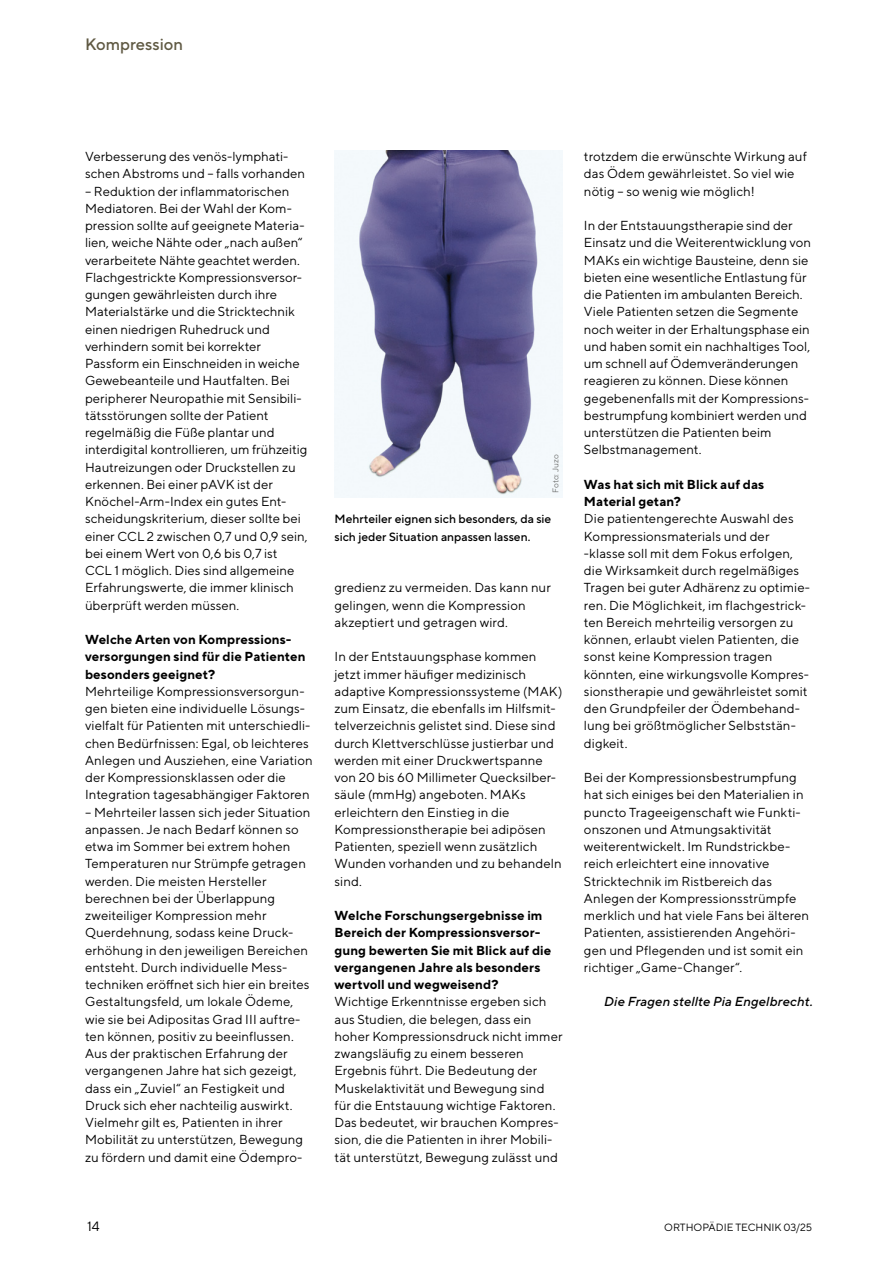
<style>
.page{position:relative;width:893px;height:1263px;background:#fff}
.page>*{position:absolute;margin:0;border:0;box-sizing:border-box;transform-origin:0 0}
.t1{font:500 16.5px "TT Norms Pro";letter-spacing:.005em;color:#5f5943}
.t2{font:13.5px "TT Norms Pro";color:#000}
.Interview_Fließtext{font:13.05px/17.2px "TT Norms Pro";letter-spacing:.005em;color:#000}
.Interview_Frage{font:700 13.05px/17.2px "TT Norms Pro";letter-spacing:.01em;color:#000}
.Interview_Autor{font:italic 500 13.05px "TT Norms Pro";letter-spacing:.01em;color:#000}
.BU{font:500 12px/17.2px "TT Norms Pro";color:#000}
.t3{font:10.5px "TT Norms Pro";color:#000}
.Fotocredit{font:8.25px "TT Norms Pro";color:#6f706f}
.s1{font-weight:700}
</style>
<div class="page">
<img style="left:334px;top:151px;width:229px;height:346px">
<p class="t1" style="left:85px;top:33px;width:100px">Kompression</p>
<p class="Interview_Fließtext" style="left:85px;top:147px;width:222px">Verbesserung des venös-lymphati&shy;schen Abstroms und – falls vorhanden</p>
<p class="Interview_Fließtext" style="left:85px;top:182px;width:224px">– Reduktion der inflammatorischen Mediatoren. Bei der Wahl der Kom&shy;pression sollte auf geeignete Materia&shy;lien, weiche Nähte oder „nach außen“ verarbeitete Nähte geachtet werden.<br>Flachgestrickte Kompressionsversor&shy;gungen gewährleisten durch ihre Materialstärke und die Stricktechnik einen niedrigen Ruhedruck und verhindern somit bei korrekter Passform ein Einschneiden in weiche Gewebeanteile und Hautfalten. Bei peripherer Neuropathie mit Sensibili&shy;tätsstörungen sollte der Patient regelmäßig die Füße plantar und interdigital kontrollieren, um frühzeitig Hautreizungen oder Druckstellen zu erkennen. Bei einer pAVK ist der Knöchel-Arm-Index ein gutes Ent&shy;scheidungskriterium, dieser sollte bei einer CCL 2 zwischen 0,7 und 0,9 sein, bei einem Wert von 0,6 bis 0,7 ist CCL 1 möglich. Dies sind allgemeine Erfahrungswerte, die immer klinisch überprüft werden müssen.</p>
<p class="Interview_Frage" style="left:85px;top:630px;width:222px">Welche Arten von Kompressions&shy;versorgungen sind für die Patienten besonders geeignet?</p>
<p class="Interview_Fließtext" style="left:85px;top:682px;width:229px">Mehrteilige Kompressionsversorgun&shy;gen bieten eine individuelle Lösungs&shy;vielfalt für Patienten mit unterschiedli&shy;chen Bedürfnissen: Egal, ob leichteres Anlegen und Ausziehen, eine Variation der Kompressionsklassen oder die Integration tagesabhängiger Faktoren</p>
<p class="Interview_Fließtext" style="left:85px;top:803px;width:227px">– Mehrteiler lassen sich jeder Situation anpassen. Je nach Bedarf können so etwa im Sommer bei extrem hohen Temperaturen nur Strümpfe getragen werden. Die meisten Hersteller berechnen bei der Überlappung zweiteiliger Kompression mehr Querdehnung, sodass keine Druck&shy;erhöhung in den jeweiligen Bereichen entsteht. Durch individuelle Mess&shy;techniken eröffnet sich hier ein breites Gestaltungsfeld, um lokale Ödeme, wie sie bei Adipositas Grad III auftre&shy;ten können, positiv zu beeinflussen.<br>Aus der praktischen Erfahrung der vergangenen Jahre hat sich gezeigt, dass ein „Zuviel“ an Festigkeit und Druck sich eher nachteilig auswirkt.<br>Vielmehr gilt es, Patienten in ihrer Mobilität zu unterstützen, Bewegung zu fördern und damit eine Ödempro-</p>
<p class="Fotocredit" style="left:550px;top:493px;width:40px;rotate:-90deg">Foto: Juzo</p>
<p class="BU" style="left:334px;top:510px;width:218px">Mehrteiler eignen sich besonders, da sie sich jeder Situation anpassen lassen.</p>
<p class="Interview_Fließtext" style="left:334px;top:579px;width:218px">gredienz zu vermeiden. Das kann nur gelingen, wenn die Kompression akzeptiert und getragen wird.</p>
<p class="Interview_Fließtext" style="left:334px;top:648px;width:230px">In der Entstauungsphase kommen jetzt immer häufiger medizinisch adaptive Kompressionssysteme (MAK) zum Einsatz, die ebenfalls im Hilfsmit&shy;telverzeichnis gelistet sind. Diese sind durch Klettverschlüsse justierbar und werden mit einer Druckwertspanne von 20 bis 60 Millimeter Quecksilber&shy;säule (mmHg) angeboten. MAKs erleichtern den Einstieg in die Kompressionstherapie bei adipösen Patienten, speziell wenn zusätzlich Wunden vorhanden und zu behandeln sind.</p>
<p class="Interview_Frage" style="left:334px;top:906px;width:218px">Welche Forschungsergebnisse im<br>Bereich der Kompressionsversor&shy;gung bewerten Sie mit Blick auf die vergangenen Jahre als besonders wertvoll und wegweisend?</p>
<p class="Interview_Fließtext" style="left:334px;top:993px;width:230px">Wichtige Erkenntnisse ergeben sich aus Studien, die belegen, dass ein hoher Kompressionsdruck nicht immer zwangsläufig zu einem besseren Ergebnis führt. Die Bedeutung der Muskelaktivität und Bewegung sind für die Entstauung wichtige Faktoren.<br>Das bedeutet, wir brauchen Kompres&shy;sion, die die Patienten in ihrer Mobili&shy;tät unterstützt, Bewegung zulässt und</p>
<p class="Interview_Fließtext" style="left:584px;top:147px;width:224px">trotzdem die erwünschte Wirkung auf das Ödem gewährleistet. So viel wie nötig – so wenig wie möglich!</p>
<p class="Interview_Fließtext" style="left:584px;top:216px;width:229px">In der Entstauungstherapie sind der Einsatz und die Weiterentwicklung von MAKs ein wichtige Bausteine, denn sie bieten eine wesentliche Entlastung für die Patienten im ambulanten Bereich.<br>Viele Patienten setzen die Segmente noch weiter in der Erhaltungsphase ein und haben somit ein nachhaltiges Tool, um schnell auf Ödemveränderungen reagieren zu können. Diese können gegebenenfalls mit der Kompressions&shy;bestrumpfung kombiniert werden und unterstützen die Patienten beim Selbstmanagement.</p>
<p class="Interview_Fließtext" style="left:584px;top:475px;width:228px"><span class="s1">Was hat sich mit Blick auf das Material getan?<br></span>Die patientengerechte Auswahl des Kompressionsmaterials und der -klasse soll mit dem Fokus erfolgen, die Wirksamkeit durch regelmäßiges Tragen bei guter Adhärenz zu optimie&shy;ren. Die Möglichkeit, im flachgestrick&shy;ten Bereich mehrteilig versorgen zu können, erlaubt vielen Patienten, die sonst keine Kompression tragen könnten, eine wirkungsvolle Kompres&shy;sionstherapie und gewährleistet somit den Grundpfeiler der Ödembehand&shy;lung bei größtmöglicher Selbststän&shy;digkeit.</p>
<p class="Interview_Fließtext" style="left:584px;top:768px;width:227px">Bei der Kompressionsbestrumpfung hat sich einiges bei den Materialien in puncto Trageeigenschaft wie Funkti&shy;onszonen und Atmungsaktivität weiterentwickelt. Im Rundstrickbe&shy;reich erleichtert eine innovative Stricktechnik im Ristbereich das Anlegen der Kompressionsstrümpfe merklich und hat viele Fans bei älteren Patienten, assistierenden Angehöri&shy;gen und Pflegenden und ist somit ein richtiger „Game-Changer“.</p>
<p class="Interview_Autor" style="left:603px;top:993px;width:210px">Die Fragen stellte Pia Engelbrecht.</p>
<p class="t2" style="left:87px;top:1217px;width:14px">14</p>
<p class="t3" style="left:664px;top:1220px;width:149px">ORTHOPÄDIE TECHNIK 03/25</p>
</div>
